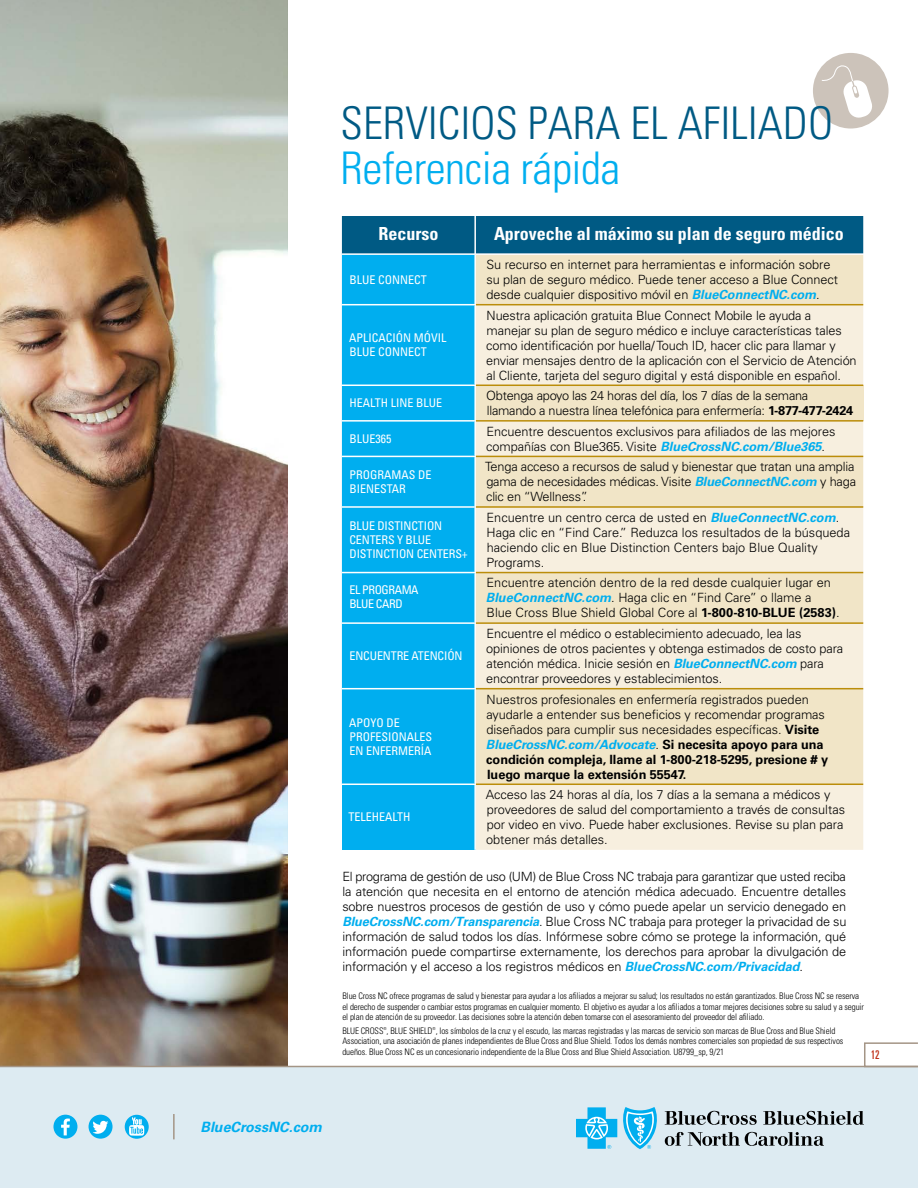
<style>
.page{position:relative;width:918px;height:1188px;background:#fff}
.page>*{position:absolute;margin:0;border:0;box-sizing:border-box;transform-origin:0 0}
.Headline_1__all_uppe{font:300 condensed 45px "Univers LT Std";color:#005a84}
.Headline_2__cyan_upp{font:300 condensed 45px "Univers LT Std";letter-spacing:-.01em;color:#00aeef}
.t1{font:700 condensed 18px "Univers LT Std";color:#fff}
.t2{font:italic 700 14.25px "Univers LT Std";color:#00aeef}
.Body_Paragraph{font:300 12.75px/15px "Univers LT Std";letter-spacing:-.005em;color:#000}
.t3{font:condensed 12px/14.2px "Univers LT Std";color:#fff}
.t4{font:condensed 12px/14.2px "Univers LT Std";letter-spacing:-.035em;color:#fff}
.Page{font:ultra-condensed 12px "Univers LT Std";color:#c0311a}
.FNs___Legal{font:300 condensed 9px/10.5px "Univers LT Std";letter-spacing:-.01em;color:#000}
.FNs___Legal-2{font:300 condensed 4.05px "Univers LT Std";color:#000}
.s1{font-weight:700;font-style:italic;color:#00aeef}
.s2{font-weight:700}
</style>
<div class="page">
<img style="left:0;top:0;width:288px;height:1066px">
<div style="left:0;top:1066px;width:918px;height:122px;background:#ddebf2"></div>
<div style="left:864px;top:1042px;width:54px;height:25px;border:2px solid #a49586"></div>
<hr style="left:0;top:1066px;width:918px;height:1px;background:#a49586">
<svg style="left:665px;top:1111px;width:92px;height:14px"></svg>
<svg style="left:763px;top:1111px;width:101px;height:14px"></svg>
<svg style="left:665px;top:1132px;width:159px;height:14px"></svg>
<svg style="left:576px;top:1107px;width:81px;height:42px"></svg>
<hr style="left:173px;top:1114px;width:2px;height:25px;background:#a49586">
<div style="left:813px;top:53px;width:76px;height:76px;background:#ccc3ba;border-radius:50%"></div>
<svg style="left:821px;top:65px;width:51px;height:54px"></svg>
<div style="left:89px;top:1115px;width:24px;height:24px;background:#00aeef;border-radius:50%"></div>
<svg style="left:92px;top:1121px;width:16px;height:13px"></svg>
<div style="left:53px;top:1115px;width:24px;height:24px;background:#00aeef;border-radius:50%"></div>
<svg style="left:61px;top:1119px;width:9px;height:16px"></svg>
<svg style="left:125px;top:1115px;width:24px;height:24px"></svg>
<svg style="left:129px;top:1118px;width:15px;height:18px"></svg>
<div style="left:342px;top:216px;width:521px;height:37px;background:#005a84"></div>
<div style="left:342px;top:255px;width:132px;height:529px;background:#00aeef"></div>
<div style="left:476px;top:255px;width:387px;height:49px;background:#f1e5c7"></div>
<svg style="left:476px;top:305px;width:387px;height:545px;background:#f4ead4"></svg>
<div style="left:475px;top:385px;width:388px;height:36px;background:#f1e5c7"></div>
<div style="left:342px;top:784px;width:133px;height:66px;background:#00aeef"></div>
<hr style="left:476px;top:784px;width:387px;height:1px;background:#bb8d0a">
<hr style="left:342px;top:784px;width:134px;height:1px;background:#fff">
<hr style="left:474px;top:785px;width:2px;height:65px;background:#fff">
<hr style="left:342px;top:304px;width:134px;height:1px;background:#fff">
<hr style="left:342px;top:385px;width:134px;height:1px;background:#fff">
<hr style="left:474px;top:386px;width:2px;height:34px;background:#fff">
<hr style="left:342px;top:420px;width:134px;height:2px;background:#fff">
<hr style="left:342px;top:456px;width:134px;height:1px;background:#fff">
<hr style="left:342px;top:506px;width:134px;height:2px;background:#fff">
<hr style="left:342px;top:572px;width:134px;height:1px;background:#fff">
<hr style="left:342px;top:622px;width:134px;height:2px;background:#fff">
<hr style="left:342px;top:688px;width:134px;height:1px;background:#fff">
<hr style="left:476px;top:304px;width:387px;height:1px;background:#bb8d0a">
<hr style="left:476px;top:385px;width:387px;height:1px;background:#bb8d0a">
<hr style="left:476px;top:420px;width:387px;height:2px;background:#bb8d0a">
<hr style="left:476px;top:456px;width:387px;height:1px;background:#bb8d0a">
<hr style="left:476px;top:506px;width:387px;height:2px;background:#bb8d0a">
<hr style="left:476px;top:572px;width:387px;height:1px;background:#bb8d0a">
<hr style="left:476px;top:622px;width:387px;height:2px;background:#bb8d0a">
<hr style="left:476px;top:688px;width:387px;height:1px;background:#bb8d0a">
<hr style="left:474px;top:216px;width:2px;height:38px;background:#fff">
<h1 class="Headline_1__all_uppe" style="left:340px;top:96px;width:494px">SERVICIOS PARA EL AFILIADO</h1>
<h1 class="Headline_2__cyan_upp" style="left:340px;top:141px;width:282px">Referencia rápida</h1>
<h2 class="t1" style="left:379px;top:223px;width:61px">Recurso</h2>
<h2 class="t1" style="left:494px;top:223px;width:351px">Aproveche al máximo su plan de seguro médico</h2>
<p class="t3" style="left:349px;top:272px;width:79px">BLUE CONNECT</p>
<p class="Body_Paragraph" style="left:486px;top:257px;width:353px">Su recurso en internet para herramientas e información sobre su plan de seguro médico. Puede tener acceso a Blue Connect desde cualquier dispositivo móvil en <span class="s1">BlueConnectNC.com</span>.</p>
<p class="t3" style="left:349px;top:331px;width:99px">APLICACIÓN MÓVIL<br>BLUE CONNECT</p>
<p class="Body_Paragraph" style="left:486px;top:308px;width:372px">Nuestra aplicación gratuita Blue Connect Mobile le ayuda a manejar su plan de seguro médico e incluye características tales como identificación por huella/ Touch ID, hacer clic para llamar y enviar mensajes dentro de la aplicación con el Servicio de Atención al Cliente, tarjeta del seguro digital y está disponible en español.</p>
<p class="t3" style="left:349px;top:396px;width:94px">HEALTH LINE BLUE</p>
<p class="Body_Paragraph" style="left:486px;top:388px;width:369px">Obtenga apoyo las 24 horas del día, los 7 días de la semana llamando a nuestra línea telefónica para enfermería: <span class="s2">1-877-477-2424</span></p>
<p class="t3" style="left:349px;top:431px;width:43px">BLUE365</p>
<p class="Body_Paragraph" style="left:486px;top:424px;width:351px">Encuentre descuentos exclusivos para afiliados de las mejores compañías con Blue365. Visite <span class="s1">BlueCrossNC.com/Blue365</span>.</p>
<p class="t3" style="left:349px;top:467px;width:84px">PROGRAMAS DE<br>BIENESTAR</p>
<p class="Body_Paragraph" style="left:485px;top:459px;width:372px">Tenga acceso a recursos de salud y bienestar que tratan una amplia gama de necesidades médicas. Visite <span class="s1">BlueConnectNC.com</span> y haga clic en “Wellness”.</p>
<p class="t3" style="left:349px;top:518px;width:120px">BLUE DISTINCTION<br>CENTERS Y BLUE<br>DISTINCTION CENTERS+</p>
<p class="Body_Paragraph" style="left:486px;top:510px;width:365px">Encuentre un centro cerca de usted en <span class="s1">BlueConnectNC.com</span>.<br>Haga clic en “Find Care.” Reduzca los resultados de la búsqueda haciendo clic en Blue Distinction Centers bajo Blue Quality Programs.</p>
<p class="t4" style="left:349px;top:582px;width:71px">EL PROGRAMA<br>BLUE CARD</p>
<p class="Body_Paragraph" style="left:486px;top:575px;width:355px">Encuentre atención dentro de la red desde cualquier lugar en<br><span class="s1">BlueConnectNC.com</span>. Haga clic en “Find Care” o llame a<br>Blue Cross Blue Shield Global Core al <span class="s2">1-800-810-BLUE (2583)</span>.</p>
<p class="t3" style="left:350px;top:649px;width:115px">ENCUENTRE ATENCIÓN</p>
<p class="Body_Paragraph" style="left:486px;top:626px;width:359px">Encuentre el médico o establecimiento adecuado, lea las opiniones de otros pacientes y obtenga estimados de costo para atención médica. Inicie sesión en <span class="s1">BlueConnectNC.com</span> para encontrar proveedores y establecimientos.</p>
<p class="t3" style="left:349px;top:715px;width:84px">APOYO DE<br>PROFESIONALES<br>EN ENFERMERÍA</p>
<p class="Body_Paragraph" style="left:486px;top:692px;width:344px">Nuestros profesionales en enfermería registrados pueden ayudarle a entender sus beneficios y recomendar programas diseñados para cumplir sus necesidades específicas. <span class="s2">Visite </span><span class="s1">BlueCrossNC.com/Advocate</span>. <span class="s2">Si necesita apoyo para una condición compleja, llame al 1-800-218-5295, presione # y luego marque la extensión 55547.</span></p>
<p class="Body_Paragraph" style="left:486px;top:787px;width:361px">Acceso las 24 horas al día, los 7 días a la semana a médicos y proveedores de salud del comportamiento a través de consultas por video en vivo. Puede haber exclusiones. Revise su plan para obtener más detalles.</p>
<p class="Body_Paragraph" style="left:342px;top:869px;width:506px;text-align:justify">El programa de gestión de uso (UM) de Blue Cross NC trabaja para garantizar que usted reciba la atención que necesita en el entorno de atención médica adecuado. Encuentre detalles sobre nuestros procesos de gestión de uso y cómo puede apelar un servicio denegado en <span class="s1">BlueCrossNC.com/Transparencia</span>. Blue Cross NC trabaja para proteger la privacidad de su información de salud todos los días. Infórmese sobre cómo se protege la información, qué información puede compartirse externamente, los derechos para aprobar la divulgación de información y el acceso a los registros médicos en <span class="s1">BlueCrossNC.com/Privacidad</span>.</p>
<p class="t3" style="left:349px;top:810px;width:63px">TELEHEALTH</p>
<p class="FNs___Legal" style="left:342px;top:991px;width:523px">Blue Cross NC ofrece programas de salud y bienestar para ayudar a los afiliados a mejorar su salud; los resultados no están garantizados. Blue Cross NC se reserva el derecho de suspender o cambiar estos programas en cualquier momento. El objetivo es ayudar a los afiliados a tomar mejores decisiones sobre su salud y a seguir el plan de atención de su proveedor. Las decisiones sobre la atención deben tomarse con el asesoramiento del proveedor del afiliado.</p>
<p class="FNs___Legal" style="left:342px;top:1025px;width:495px">BLUE CROSS , BLUE SHIELD , los símbolos de la cruz y el escudo, las marcas registradas y las marcas de servicio son marcas de Blue Cross and Blue Shield</p>
<p class="FNs___Legal-2" style="left:383px;top:1026px;width:5px">®</p>
<p class="FNs___Legal-2" style="left:432px;top:1026px;width:5px">®</p>
<p class="FNs___Legal" style="left:342px;top:1036px;width:503px">Association, una asociación de planes independientes de Blue Cross and Blue Shield. Todos los demás nombres comerciales son propiedad de sus respectivos dueños. Blue Cross NC es un concesionario independiente de la Blue Cross and Blue Shield Association. U8799_sp, 9/21</p>
<p class="Page" style="left:871px;top:1048px;width:10px">12</p>
<p class="t2" style="left:200px;top:1119px;width:123px">BlueCrossNC.com</p>
</div>
